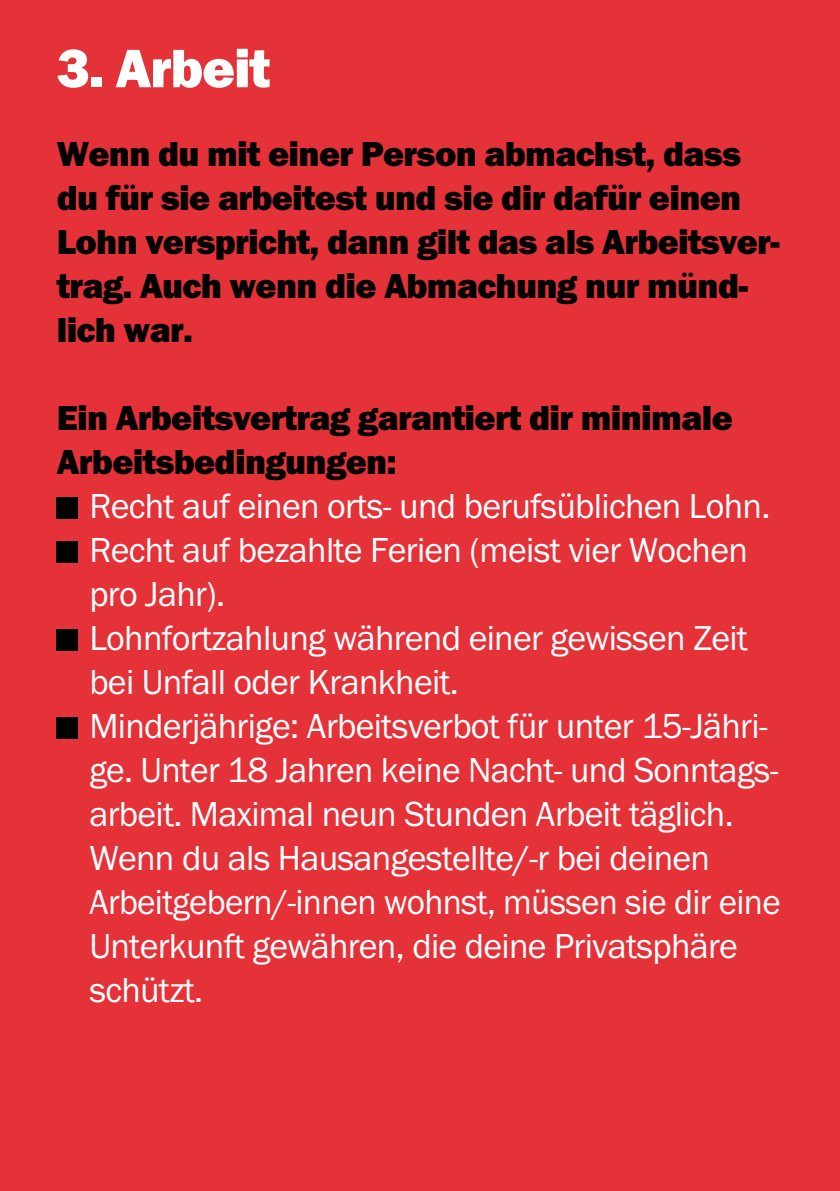
<style>
.page{position:relative;width:840px;height:1191px;background:#fff}
.page>*{position:absolute;margin:0;border:0;box-sizing:border-box;transform-origin:0 0}
.t1{font:56px "Franklin Got URWT Hea";letter-spacing:-.02em;color:#fff}
.t2{font:36px/44px "Franklin Got URWT Boo";letter-spacing:-.02em;color:#fff}
.t3{font:36px/44px "Franklin Got URWT Hea";letter-spacing:-.02em;color:#000}
</style>
<div class="page">
<div style="left:0;top:0;width:839px;height:1191px;background:#e53138"></div>
<div style="left:57px;top:497px;width:21px;height:21px;background:#000"></div>
<div style="left:57px;top:541px;width:21px;height:21px;background:#000"></div>
<div style="left:57px;top:629px;width:21px;height:21px;background:#000"></div>
<div style="left:57px;top:717px;width:21px;height:21px;background:#000"></div>
<h1 class="t1" style="left:57px;top:36px;width:215px">3. Arbeit</h1>
<p class="t3" style="left:57px;top:132px;width:724px">Wenn du mit einer Person abmachst, dass du für sie arbeitest und sie dir dafür einen Lohn verspricht, dann gilt das als Arbeitsver&shy;trag. Auch wenn die Abmachung nur münd&shy;lich war.</p>
<p class="t3" style="left:57px;top:396px;width:677px">Ein Arbeitsvertrag garantiert dir minimale<br>Arbeitsbedingungen:</p>
<p class="t2" style="left:89px;top:485px;width:692px">Recht auf einen orts- und berufsüblichen Lohn.<br>Recht auf bezahlte Ferien (meist vier Wochen pro Jahr).<br>Lohnfortzahlung während einer gewissen Zeit bei Unfall oder Krankheit.<br>Minderjährige: Arbeitsverbot für unter 15-Jähri&shy;ge. Unter 18 Jahren keine Nacht- und Sonntags&shy;arbeit. Maximal neun Stunden Arbeit täglich.<br>Wenn du als Hausangestellte/-r bei deinen Arbeitgebern/-innen wohnst, müssen sie dir eine Unterkunft gewähren, die deine Privatsphäre schützt.</p>
</div>
